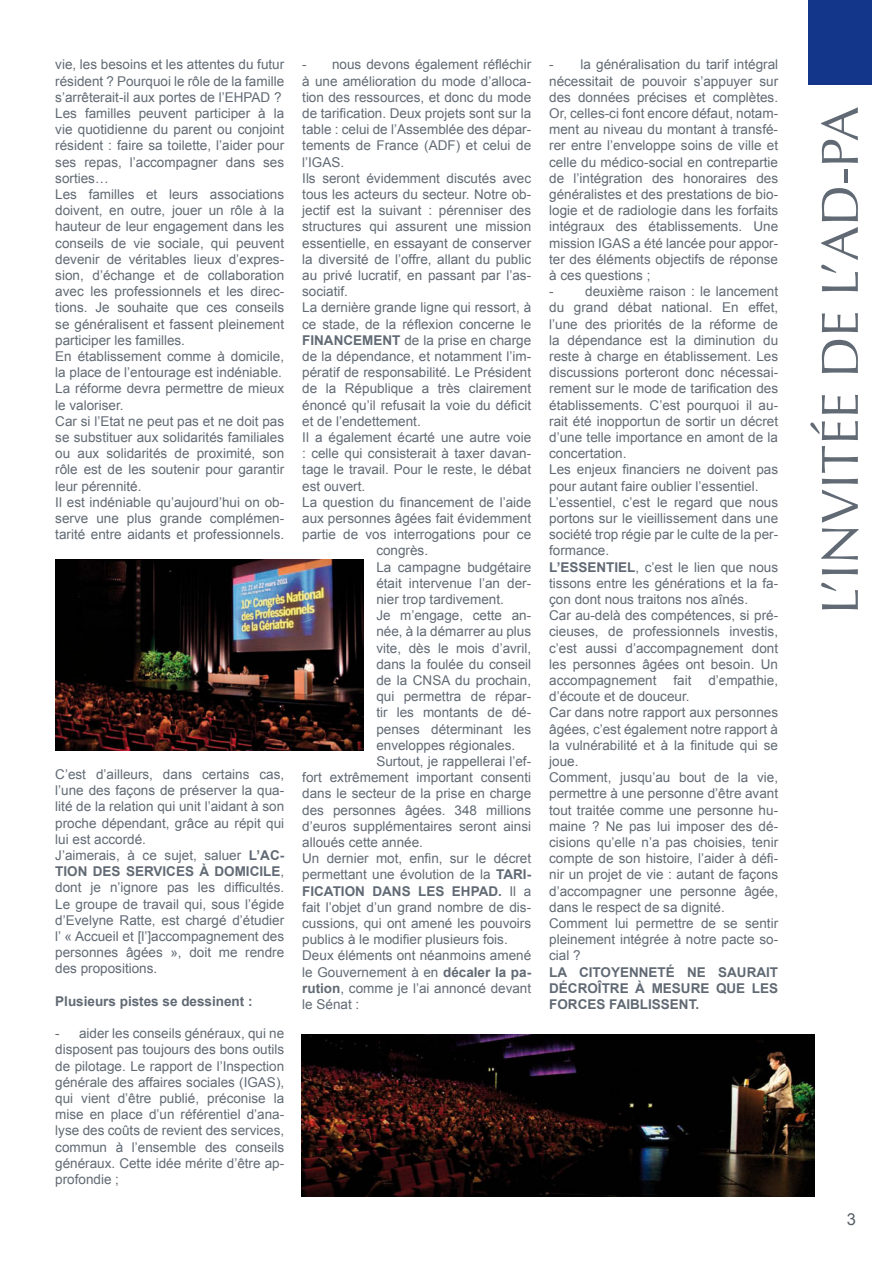
<style>
.page{position:relative;width:893px;height:1263px;background:#fff}
.page>*{position:absolute;margin:0;border:0;box-sizing:border-box;transform-origin:0 0}
.t1{font:52.5px "Optima";color:#616a74}
.t2{font:16.5px "Arial";color:#576065}
.t3{font:13.5px/16.2px "Arial";color:#616a74}
.t4{font:700 13.5px/16.2px "Arial";color:#616a74;text-align:justify}
.s1{font-weight:700}
.s2{font-weight:400}
</style>
<div class="page">
<div style="left:808px;top:0;width:64px;height:85px;background:#13368a"></div>
<img style="left:302px;top:1034px;width:513px;height:162px">
<img style="left:55px;top:560px;width:309px;height:190px">
<p class="t3" style="left:55px;top:57px;width:230px">vie, les besoins et les attentes du futur résident ? Pourquoi le rôle de la famille s’arrêterait-il aux portes de l’EHPAD ?<br>Les familles peuvent participer à la vie quotidienne du parent ou conjoint résident : faire sa toilette, l’aider pour ses repas, l’accompagner dans ses sorties…<br>Les familles et leurs associations doivent, en outre, jouer un rôle à la hauteur de leur engagement dans les conseils de vie sociale, qui peuvent devenir de véritables lieux d’expres&shy;sion, d’échange et de collaboration avec les professionnels et les direc&shy;tions. Je souhaite que ces conseils se généralisent et fassent pleinement participer les familles.<br>En établissement comme à domicile, la place de l’entourage est indéniable.<br>La réforme devra permettre de mieux le valoriser.<br>Car si l’Etat ne peut pas et ne doit pas se substituer aux solidarités familiales ou aux solidarités de proximité, son rôle est de les soutenir pour garantir leur pérennité.<br>Il est indéniable qu’aujourd’hui on ob&shy;serve une plus grande complémen&shy;tarité entre aidants et professionnels.</p>
<p class="t3" style="left:55px;top:766px;width:230px">C’est d’ailleurs, dans certains cas, l’une des façons de préserver la qua&shy;lité de la relation qui unit l’aidant à son proche dépendant, grâce au répit qui lui est accordé.<br>J’aimerais, à ce sujet, saluer <span class="s1">L’AC-TION DES SERVICES À DOMICILE</span>, dont je n’ignore pas les difficultés.<br>Le groupe de travail qui, sous l’égide d’Evelyne Ratte, est chargé d’étudier l’ « Accueil et [l’]accompagnement des personnes âgées », doit me rendre des propositions.</p>
<p class="t4" style="left:55px;top:993px;width:199px">Plusieurs pistes se dessinent :</p>
<p class="t3" style="left:55px;top:1025px;width:230px;text-align:justify">- aider les conseils généraux, qui ne disposent pas toujours des bons outils de pilotage. Le rapport de l’Inspection générale des affaires sociales (IGAS), qui vient d’être publié, préconise la mise en place d’un référentiel d’ana&shy;lyse des coûts de revient des services, commun à l’ensemble des conseils généraux. Cette idée mérite d’être ap&shy;profondie ;</p>
<p class="t3" style="left:302px;top:57px;width:230px">- nous devons également réfléchir</p>
<p class="t3" style="left:302px;top:73px;width:230px">à une amélioration du mode d’alloca-</p>
<p class="t3" style="left:302px;top:89px;width:230px">tion des ressources, et donc du mode</p>
<p class="t3" style="left:302px;top:105px;width:230px">de tarification. Deux projets sont sur la</p>
<p class="t3" style="left:302px;top:121px;width:230px">table : celui de l’Assemblée des dépar-</p>
<p class="t3" style="left:302px;top:138px;width:230px">tements de France (ADF) et celui de</p>
<p class="t3" style="left:302px;top:154px;width:44px">l’IGAS.</p>
<p class="t3" style="left:302px;top:170px;width:230px">Ils seront évidemment discutés avec</p>
<p class="t3" style="left:302px;top:186px;width:230px">tous les acteurs du secteur. Notre ob-</p>
<p class="t3" style="left:302px;top:202px;width:230px">jectif est la suivant : pérenniser des</p>
<p class="t3" style="left:302px;top:219px;width:230px">structures qui assurent une mission</p>
<p class="t3" style="left:302px;top:235px;width:230px">essentielle, en essayant de conserver</p>
<p class="t3" style="left:302px;top:251px;width:230px">la diversité de l’offre, allant du public</p>
<p class="t3" style="left:302px;top:267px;width:230px">au privé lucratif, en passant par l’as-</p>
<p class="t3" style="left:302px;top:283px;width:47px">sociatif.</p>
<p class="t3" style="left:302px;top:300px;width:230px">La dernière grande ligne qui ressort, à</p>
<p class="t3" style="left:302px;top:316px;width:230px">ce stade, de la réflexion concerne le</p>
<p class="t3" style="left:302px;top:332px;width:230px"><span class="s1">FINANCEMENT</span> de la prise en charge</p>
<p class="t3" style="left:302px;top:348px;width:230px">de la dépendance, et notamment l’im-</p>
<p class="t3" style="left:302px;top:364px;width:230px">pératif de responsabilité. Le Président</p>
<p class="t3" style="left:302px;top:381px;width:230px">de la République a très clairement</p>
<p class="t3" style="left:302px;top:397px;width:230px">énoncé qu’il refusait la voie du déficit</p>
<p class="t3" style="left:302px;top:413px;width:120px">et de l’endettement.</p>
<p class="t3" style="left:302px;top:429px;width:230px">Il a également écarté une autre voie</p>
<p class="t3" style="left:302px;top:445px;width:230px">: celle qui consisterait à taxer davan-</p>
<p class="t3" style="left:302px;top:462px;width:230px">tage le travail. Pour le reste, le débat</p>
<p class="t3" style="left:302px;top:478px;width:65px">est ouvert.</p>
<p class="t3" style="left:302px;top:494px;width:230px">La question du financement de l’aide</p>
<p class="t3" style="left:302px;top:510px;width:230px">aux personnes âgées fait évidemment</p>
<p class="t3" style="left:302px;top:526px;width:230px">partie de vos interrogations pour ce</p>
<p class="t3" style="left:376px;top:543px;width:53px">congrès.</p>
<p class="t3" style="left:376px;top:559px;width:156px">La campagne budgétaire</p>
<p class="t3" style="left:376px;top:575px;width:156px">était intervenue l’an der-</p>
<p class="t3" style="left:376px;top:591px;width:129px">nier trop tardivement.</p>
<p class="t3" style="left:376px;top:607px;width:156px">Je m’engage, cette an-</p>
<p class="t3" style="left:376px;top:624px;width:156px">née, à la démarrer au plus</p>
<p class="t3" style="left:376px;top:640px;width:156px">vite, dès le mois d’avril,</p>
<p class="t3" style="left:376px;top:656px;width:156px">dans la foulée du conseil</p>
<p class="t3" style="left:376px;top:672px;width:156px">de la CNSA du prochain,</p>
<p class="t3" style="left:376px;top:688px;width:156px">qui permettra de répar-</p>
<p class="t3" style="left:376px;top:705px;width:156px">tir les montants de dé-</p>
<p class="t3" style="left:376px;top:721px;width:156px">penses déterminant les</p>
<p class="t3" style="left:376px;top:737px;width:140px">enveloppes régionales.</p>
<p class="t3" style="left:376px;top:753px;width:156px">Surtout, je rappellerai l’ef-</p>
<p class="t3" style="left:302px;top:769px;width:230px">fort extrêmement important consenti</p>
<p class="t3" style="left:302px;top:786px;width:230px">dans le secteur de la prise en charge</p>
<p class="t3" style="left:302px;top:802px;width:230px">des personnes âgées. 348 millions</p>
<p class="t3" style="left:302px;top:818px;width:230px">d’euros supplémentaires seront ainsi</p>
<p class="t3" style="left:302px;top:834px;width:122px">alloués cette année.</p>
<p class="t3" style="left:302px;top:850px;width:230px">Un dernier mot, enfin, sur le décret</p>
<p class="t3" style="left:302px;top:867px;width:230px">permettant une évolution de la <span class="s1">TARI-</span></p>
<p class="t4" style="left:302px;top:883px;width:230px">FICATION DANS LES EHPAD. <span class="s2">Il a</span></p>
<p class="t3" style="left:302px;top:899px;width:230px">fait l’objet d’un grand nombre de dis-</p>
<p class="t3" style="left:302px;top:915px;width:230px">cussions, qui ont amené les pouvoirs</p>
<p class="t3" style="left:302px;top:931px;width:207px">publics à le modifier plusieurs fois.</p>
<p class="t3" style="left:302px;top:948px;width:230px">Deux éléments ont néanmoins amené</p>
<p class="t3" style="left:302px;top:964px;width:230px">le Gouvernement à en <span class="s1">décaler la pa-</span></p>
<p class="t3" style="left:302px;top:980px;width:230px"><span class="s1">rution</span>, comme je l’ai annoncé devant</p>
<p class="t3" style="left:302px;top:996px;width:59px">le Sénat :</p>
<p class="t3" style="left:549px;top:57px;width:230px;text-align:justify">- la généralisation du tarif intégral nécessitait de pouvoir s’appuyer sur des données précises et complètes.<br>Or, celles-ci font encore défaut, notam&shy;ment au niveau du montant à transfé&shy;rer entre l’enveloppe soins de ville et celle du médico-social en contrepartie de l’intégration des honoraires des généralistes et des prestations de bio&shy;logie et de radiologie dans les forfaits intégraux des établissements. Une mission IGAS a été lancée pour appor&shy;ter des éléments objectifs de réponse à ces questions ;</p>
<p class="t3" style="left:549px;top:283px;width:230px">- deuxième raison : le lancement du grand débat national. En effet, l’une des priorités de la réforme de la dépendance est la diminution du reste à charge en établissement. Les discussions porteront donc nécessai&shy;rement sur le mode de tarification des établissements. C’est pourquoi il au&shy;rait été inopportun de sortir un décret d’une telle importance en amont de la concertation.<br>Les enjeux financiers ne doivent pas pour autant faire oublier l’essentiel.<br>L’essentiel, c’est le regard que nous portons sur le vieillissement dans une société trop régie par le culte de la per&shy;formance.<br><span class="s1">L’ESSENTIEL</span>, c’est le lien que nous tissons entre les générations et la fa&shy;çon dont nous traitons nos aînés.<br>Car au-delà des compétences, si pré&shy;cieuses, de professionnels investis, c’est aussi d’accompagnement dont les personnes âgées ont besoin. Un accompagnement</p>
<p class="t3" style="left:673px;top:672px;width:20px">fait</p>
<p class="t3" style="left:708px;top:672px;width:71px">d’empathie,</p>
<p class="t3" style="left:549px;top:688px;width:230px">d’écoute et de douceur.<br>Car dans notre rapport aux personnes âgées, c’est également notre rapport à la vulnérabilité et à la finitude qui se joue.<br>Comment, jusqu’au bout de la vie, permettre à une personne d’être avant tout traitée comme une personne hu&shy;maine ? Ne pas lui imposer des dé&shy;cisions qu’elle n’a pas choisies, tenir compte de son histoire, l’aider à défi&shy;nir un projet de vie : autant de façons d’accompagner une personne âgée, dans le respect de sa dignité.<br>Comment lui permettre de se sentir pleinement intégrée à notre pacte so&shy;cial ?</p>
<p class="t4" style="left:549px;top:964px;width:230px">LA CITOYENNETÉ NE SAURAIT DÉCROÎTRE À MESURE QUE LES FORCES FAIBLISSENT.</p>
<h1 class="t1" style="left:809px;top:614px;width:509px;rotate:-90deg">L’INVITÉE DE L’AD-PA</h1>
<p class="t2" style="left:847px;top:1208px;width:11px">3</p>
</div>
